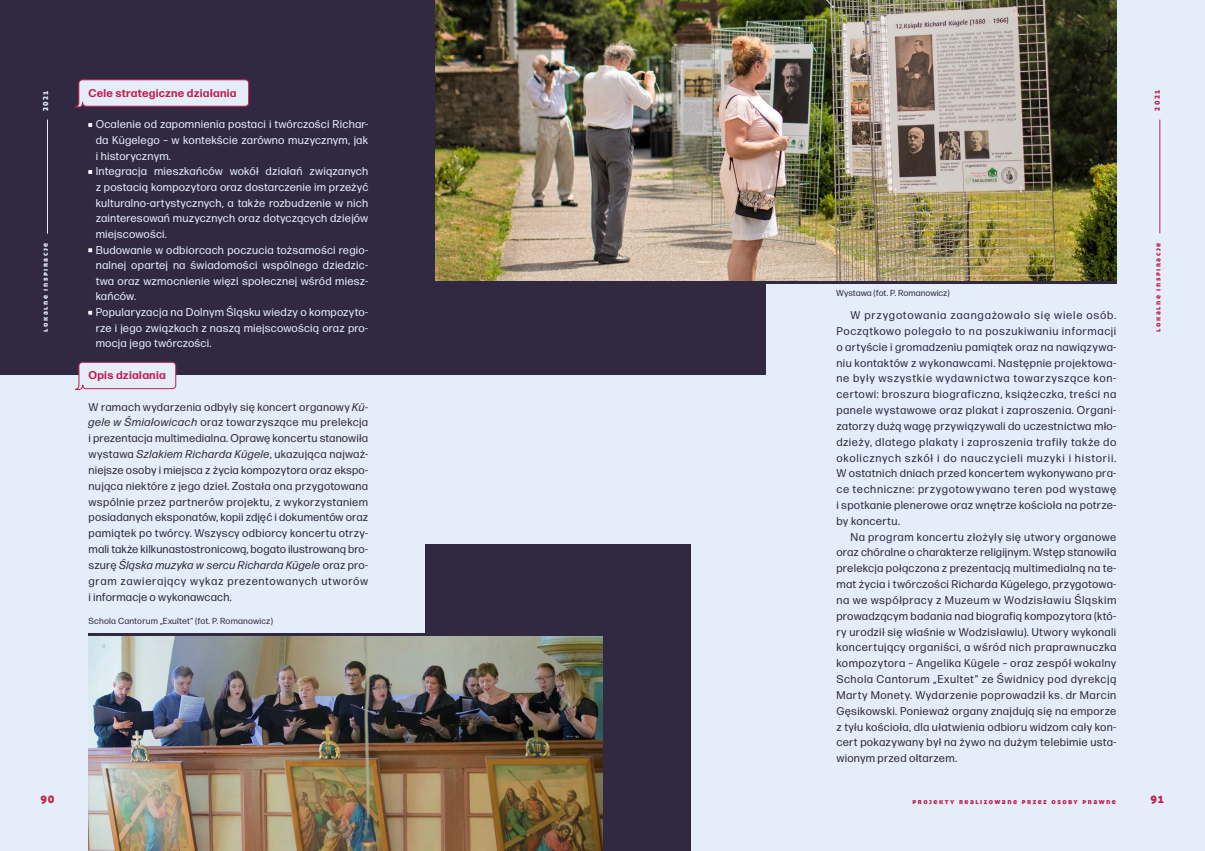
<style>
.page{position:relative;width:1205px;height:851px;background:#fff}
.page>*{position:absolute;margin:0;border:0;box-sizing:border-box;transform-origin:0 0}
.tekst{font:11.25px/15.9px "Forma DJR Micro";letter-spacing:.025em;color:#312942;text-align:justify}
.tekst_bullety{font:11.25px/15.6px "Forma DJR Micro";letter-spacing:.02em;color:#e5edfb;text-align:justify}
.tekst_pytanie{font:700 11.25px "Forma DJR Micro";letter-spacing:.02em;color:#c02050}
.t1{font:11.25px "Aller Display";color:#c02050}
.opis_zdjęć{font:8.75px "Forma DJR Micro";letter-spacing:.01em;color:#312942}
.t2{font:7.5px "Aller Display";letter-spacing:.2em;color:#c02050}
.t3{font:7.5px "Aller Display";letter-spacing:.2em;color:#e5edfb}
.s1{font-weight:700;color:#fff}
.s2{font-style:italic}
</style>
<div class="page">
<div style="left:0;top:0;width:1205px;height:850px;background:#e5edfb"></div>
<div style="left:0;top:0;width:765px;height:374px;background:#312942"></div>
<div style="left:425px;top:544px;width:266px;height:306px;background:#312942"></div>
<svg style="left:74px;top:361px;width:103px;height:29px"></svg>
<svg style="left:75px;top:79px;width:175px;height:29px"></svg>
<hr style="left:47px;top:120px;width:1px;height:114px;background:#e5edfb">
<hr style="left:1159px;top:120px;width:1px;height:113px;background:#c02050">
<svg style="left:89px;top:633px;width:336px;height:3px"></svg>
<img style="left:89px;top:636px;width:513px;height:214px">
<svg style="left:691px;top:280px;width:425px;height:4px;fill:#312942"></svg>
<img style="left:436px;top:0;width:680px;height:280px">
<p class="t3" style="left:41px;top:111px;width:22px;rotate:-90deg">2021</p>
<p class="t3" style="left:41px;top:331px;width:90px;rotate:-90deg">lokalne inspiracje</p>
<h3 class="tekst_pytanie" style="left:89px;top:86px;width:149px">Cele strategiczne działania</h3>
<p class="tekst_bullety" style="left:96px;top:116px;width:274px;text-indent:-7px"><span class="s1">•</span> Ocalenie od zapomnienia postaci i twórczości Richar&shy;da Kügelego – w kontekście zarówno muzycznym, jak i historycznym.</p>
<p class="tekst_bullety" style="left:96px;top:163px;width:274px;text-indent:-7px"><span class="s1">•</span> Integracja mieszkańców wokół działań związanych z postacią kompozytora oraz dostarczenie im przeżyć kulturalno-artystycznych, a także rozbudzenie w nich zainteresowań muzycznych oraz dotyczących dziejów miejscowości.</p>
<p class="tekst_bullety" style="left:96px;top:241px;width:274px;text-indent:-7px"><span class="s1">•</span> Budowanie w odbiorcach poczucia tożsamości regio&shy;nalnej opartej na świadomości wspólnego dziedzic&shy;twa oraz wzmocnienie więzi społecznej wśród miesz&shy;kańców.</p>
<p class="tekst_bullety" style="left:96px;top:304px;width:274px;text-indent:-7px"><span class="s1">•</span> Popularyzacja na Dolnym Śląsku wiedzy o kompozyto&shy;rze i jego związkach z naszą miejscowością oraz pro&shy;mocja jego twórczości.</p>
<h3 class="tekst_pytanie" style="left:89px;top:367px;width:79px">Opis działania</h3>
<p class="tekst" style="left:89px;top:398px;width:281px">W ramach wydarzenia odbyły się koncert organowy <span class="s2">Kü&shy;gele w Śmiałowicach</span> oraz towarzyszące mu prelekcja i prezentacja multimedialna. Oprawę koncertu stanowiła wystawa <span class="s2">Szlakiem Richarda Kügele</span>, ukazująca najważ&shy;niejsze osoby i miejsca z życia kompozytora oraz ekspo&shy;nująca niektóre z jego dzieł. Została ona przygotowana wspólnie przez partnerów projektu, z wykorzystaniem posiadanych eksponatów, kopii zdjęć i dokumentów oraz pamiątek po twórcy. Wszyscy odbiorcy koncertu otrzy&shy;mali także kilkunastostronicową, bogato ilustrowaną bro&shy;szurę <span class="s2">Śląska muzyka w sercu Richarda Kügele</span> oraz pro&shy;gram zawierający wykaz prezentowanych utworów i informacje o wykonawcach.</p>
<p class="opis_zdjęć" style="left:89px;top:615px;width:186px">Schola Cantorum „Exultet” (fot. P. Romanowicz)</p>
<p class="t2" style="left:1152px;top:110px;width:22px;rotate:-90deg">2021</p>
<p class="opis_zdjęć" style="left:836px;top:287px;width:115px">Wystawa (fot. P. Romanowicz)</p>
<p class="tekst" style="left:836px;top:307px;width:281px;text-indent:14px">W przygotowania zaangażowało się wiele osób.<br>Początkowo polegało to na poszukiwaniu informacji o artyście i gromadzeniu pamiątek oraz na nawiązywa&shy;niu kontaktów z wykonawcami. Następnie projektowa&shy;ne były wszystkie wydawnictwa towarzyszące kon&shy;certowi: broszura biograficzna, książeczka, treści na panele wystawowe oraz plakat i zaproszenia. Organi&shy;zatorzy dużą wagę przywiązywali do uczestnictwa mło&shy;dzieży, dlatego plakaty i zaproszenia trafiły także do okolicznych szkół i do nauczycieli muzyki i historii.<br>W ostatnich dniach przed koncertem wykonywano pra&shy;ce techniczne: przygotowywano teren pod wystawę i spotkanie plenerowe oraz wnętrze kościoła na potrze&shy;by koncertu.</p>
<p class="tekst" style="left:836px;top:528px;width:281px;text-indent:14px">Na program koncertu złożyły się utwory organowe oraz chóralne o charakterze religijnym. Wstęp stanowiła prelekcja połączona z prezentacją multimedialną na te&shy;mat życia i twórczości Richarda Kügelego, przygotowa&shy;na we współpracy z Muzeum w Wodzisławiu Śląskim prowadzącym badania nad biografią kompozytora (któ&shy;ry urodził się właśnie w Wodzisławiu). Utwory wykonali koncertujący organiści, a wśród nich praprawnuczka kompozytora – Angelika Kügele – oraz zespół wokalny Schola Cantorum „Exultet” ze Świdnicy pod dyrekcją Marty Monety. Wydarzenie poprowadził ks. dr Marcin Gęsikowski. Ponieważ organy znajdują się na emporze z tyłu kościoła, dla ułatwienia odbioru widzom cały kon&shy;cert pokazywany był na żywo na dużym telebimie usta&shy;wionym przed ołtarzem.</p>
<p class="t2" style="left:1153px;top:331px;width:90px;rotate:-90deg">lokalne inspiracje</p>
<p class="t1" style="left:41px;top:791px;width:16px">90</p>
<p class="t1" style="left:1150px;top:791px;width:15px">91</p>
<p class="t2" style="left:912px;top:796px;width:205px">projekty realizowane przez osoby prawne</p>
</div>
